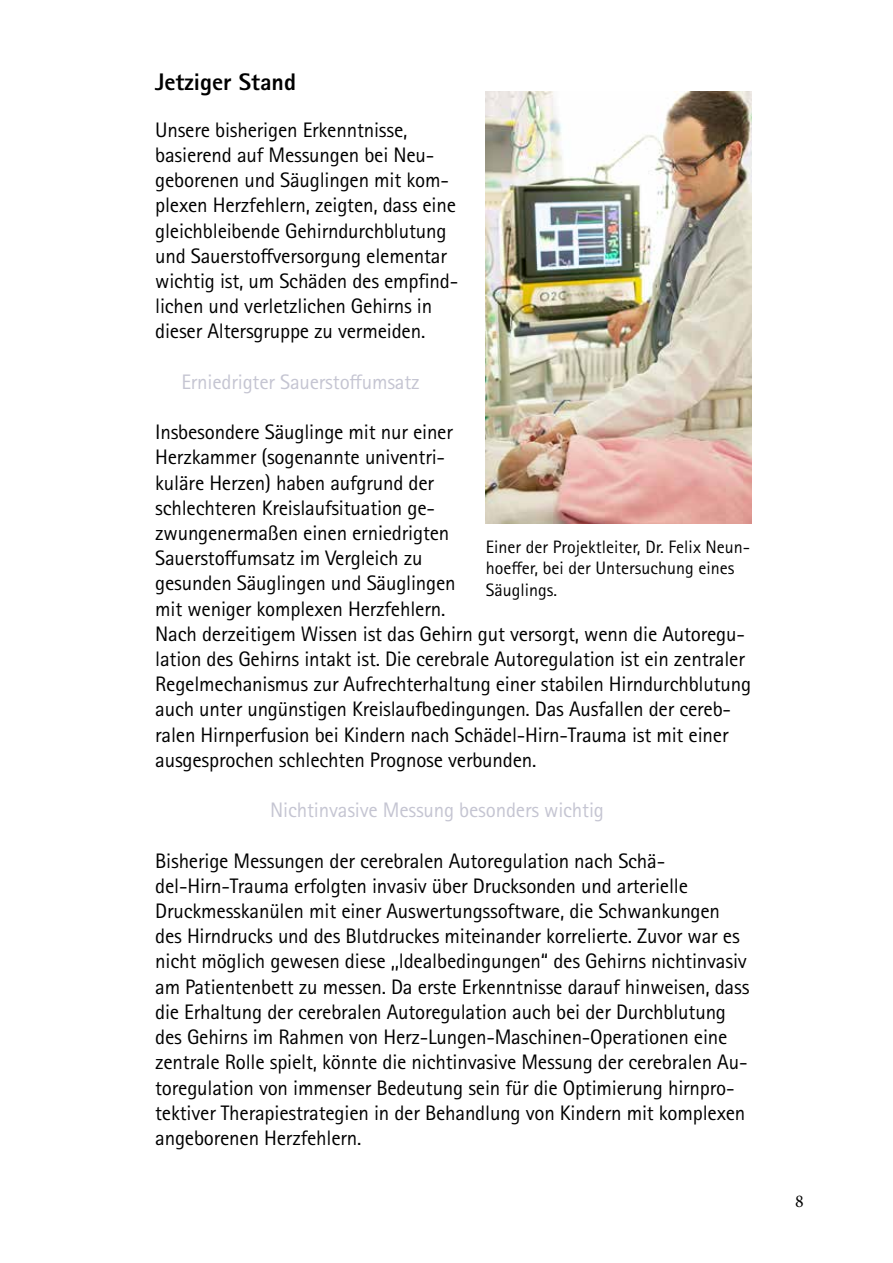
<style>
.page{position:relative;width:893px;height:1263px;background:#fff}
.page>*{position:absolute;margin:0;border:0;box-sizing:border-box;transform-origin:0 0}
.t1{font:800 24px "Rotis Sans Serif Pro";color:#000}
.t2{font:21px/25.2px "Rotis Sans Serif Pro";letter-spacing:-.01em;color:#000}
.t3{font:21px "Rotis Sans Serif Pro";letter-spacing:-.01em;color:#c5c5d2}
.t4{font:18px/21.6px "Rotis Sans Serif Pro";color:#000}
.t5{font:18px "Minion Pro";color:#000}
</style>
<div class="page">
<img style="left:486px;top:91px;width:266px;height:432px">
<p class="t1" style="left:155px;top:67px;width:142px">Jetziger Stand</p>
<p class="t2" style="left:155px;top:117px;width:305px">Unsere bisherigen Erkenntnisse, basierend auf Messungen bei Neu&shy;geborenen und Säuglingen mit kom&shy;plexen Herzfehlern, zeigten, dass eine gleichbleibende Gehirndurchblutung und Sauerstoffversorgung elementar wichtig ist, um Schäden des empfind&shy;lichen und verletzlichen Gehirns in dieser Altersgruppe zu vermeiden.</p>
<p class="t3" style="left:181px;top:369px;width:240px">Erniedrigter Sauerstoffumsatz</p>
<p class="t2" style="left:155px;top:420px;width:597px">Insbesondere Säuglinge mit nur einer<br>Herzkammer (sogenannte univentri-<br>kuläre Herzen) haben aufgrund der<br>schlechteren Kreislaufsituation ge-<br>zwungenermaßen einen erniedrigten<br>Sauerstoffumsatz im Vergleich zu<br>gesunden Säuglingen und Säuglingen<br>mit weniger komplexen Herzfehlern.<br>Nach derzeitigem Wissen ist das Gehirn gut versorgt, wenn die Autoregu&shy;lation des Gehirns intakt ist. Die cerebrale Autoregulation ist ein zentraler Regelmechanismus zur Aufrechterhaltung einer stabilen Hirndurchblutung auch unter ungünstigen Kreislaufbedingungen. Das Ausfallen der cereb&shy;ralen Hirnperfusion bei Kindern nach Schädel-Hirn-Trauma ist mit einer ausgesprochen schlechten Prognose verbunden.</p>
<p class="t3" style="left:270px;top:798px;width:335px">Nichtinvasive Messung besonders wichtig</p>
<p class="t2" style="left:155px;top:848px;width:596px">Bisherige Messungen der cerebralen Autoregulation nach Schä&shy;del-Hirn-Trauma erfolgten invasiv über Drucksonden und arterielle Druckmesskanülen mit einer Auswertungssoftware, die Schwankungen des Hirndrucks und des Blutdruckes miteinander korrelierte. Zuvor war es nicht möglich gewesen diese ,,ldealbedingungen“ des Gehirns nichtinvasiv am Patientenbett zu messen. Da erste Erkenntnisse darauf hinweisen, dass die Erhaltung der cerebralen Autoregulation auch bei der Durchblutung des Gehirns im Rahmen von Herz-Lungen-Maschinen-Operationen eine zentrale Rolle spielt, könnte die nichtinvasive Messung der cerebralen Au&shy;toregulation von immenser Bedeutung sein für die Optimierung hirnpro&shy;tektiver Therapiestrategien in der Behandlung von Kindern mit komplexen angeborenen Herzfehlern.</p>
<p class="t4" style="left:486px;top:536px;width:266px">Einer der Projektleiter, Dr. Felix Neun&shy;hoeffer, bei der Untersuchung eines<br>Säuglings.</p>
<p class="t5" style="left:795px;top:1189px;width:10px">8</p>
</div>
